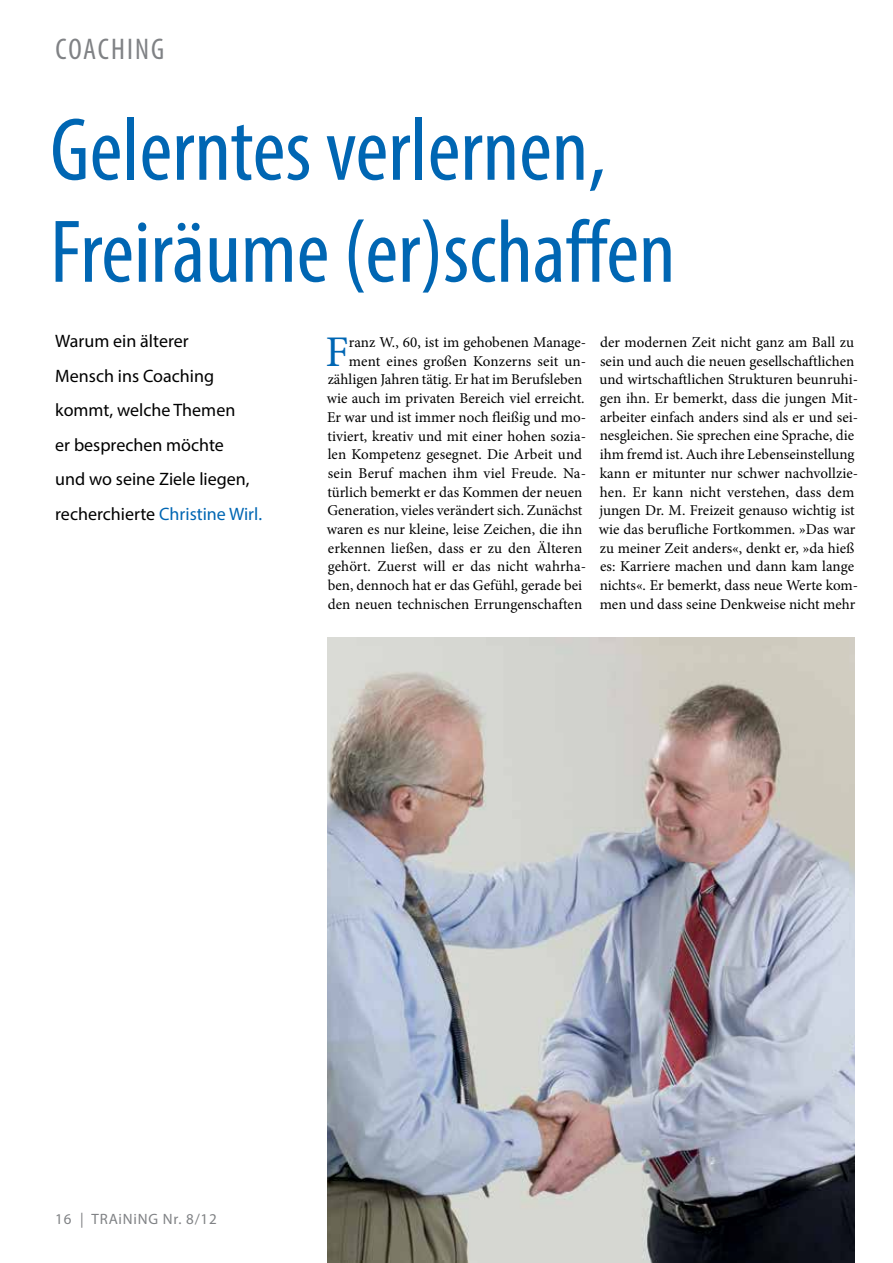
<style>
.page{position:relative;width:893px;height:1263px;background:#fff}
.page>*{position:absolute;margin:0;border:0;box-sizing:border-box;transform-origin:0 0}
.t1{font:condensed 90px/102px "Myriad Pro";color:#0066b3}
.t2{font:43.8px "Minion Pro";color:#0066b3}
.t3{font:condensed 30px "Myriad Pro";letter-spacing:.07em;color:#808285}
.t4{font:18px/34.5px "Myriad Pro";color:#000}
.t5{font:15px/18.8px "Minion Pro";color:#000;text-align:right}
.t6{font:15px "Myriad Pro";letter-spacing:.055em;color:#808285}
.s1{color:#0066b3}
</style>
<div class="page">
<img style="left:327px;top:638px;width:528px;height:625px">
<h3 class="t3" style="left:56px;top:31px;width:110px">Coaching</h3>
<p class="t6" style="left:55px;top:45px;width:75px">bore-out</p>
<h1 class="t1" style="left:50px;top:98px;width:627px">Gelerntes verlernen,<br>Freiräume (er)schaffen</h1>
<p class="t4" style="left:55px;top:323px;width:208px">Warum ein älterer<br>Mensch ins Coaching kommt, welche Themen<br>er besprechen möchte<br>und wo seine Ziele liegen, recherchierte <span class="s1">Christine Wirl.</span></p>
<p class="t5" style="left:327px;top:333px;width:261px">ranz W., 60, ist im gehobenen Manage&shy;ment eines großen Konzerns seit un&shy;zähligen Jahren tätig. Er hat im Berufsleben wie auch im privaten Bereich viel erreicht.<br>Er war und ist immer noch fleißig und mo&shy;tiviert, kreativ und mit einer hohen sozia&shy;len Kompetenz gesegnet. Die Arbeit und sein Beruf machen ihm viel Freude. Na&shy;türlich bemerkt er das Kommen der neuen Generation, vieles verändert sich. Zunächst waren es nur kleine, leise Zeichen, die ihn erkennen ließen, dass er zu den Älteren gehört. Zuerst will er das nicht wahrha&shy;ben, dennoch hat er das Gefühl, gerade bei den neuen technischen Errungenschaften</p>
<p class="t5" style="left:599px;top:333px;width:261px;text-align:left">der modernen Zeit nicht ganz am Ball zu sein und auch die neuen gesellschaftlichen und wirtschaftlichen Strukturen beunruhi&shy;gen ihn. Er bemerkt, dass die jungen Mit&shy;arbeiter einfach anders sind als er und sei&shy;nesgleichen. Sie sprechen eine Sprache, die ihm fremd ist. Auch ihre Lebenseinstellung kann er mitunter nur schwer nachvollzie&shy;hen. Er kann nicht verstehen, dass dem jungen Dr. M. Freizeit genauso wichtig ist wie das berufliche Fortkommen. »Das war zu meiner Zeit anders«, denkt er, »da hieß es: Karriere machen und dann kam lange nichts«. Er bemerkt, dass neue Werte kom&shy;men und dass seine Denkweise nicht mehr</p>
<h2 class="t2" style="left:326px;top:322px;width:25px">F</h2>
<p class="t6" style="left:55px;top:1210px;width:163px">16 | TRAiNiNG Nr. 8/12</p>
</div>
